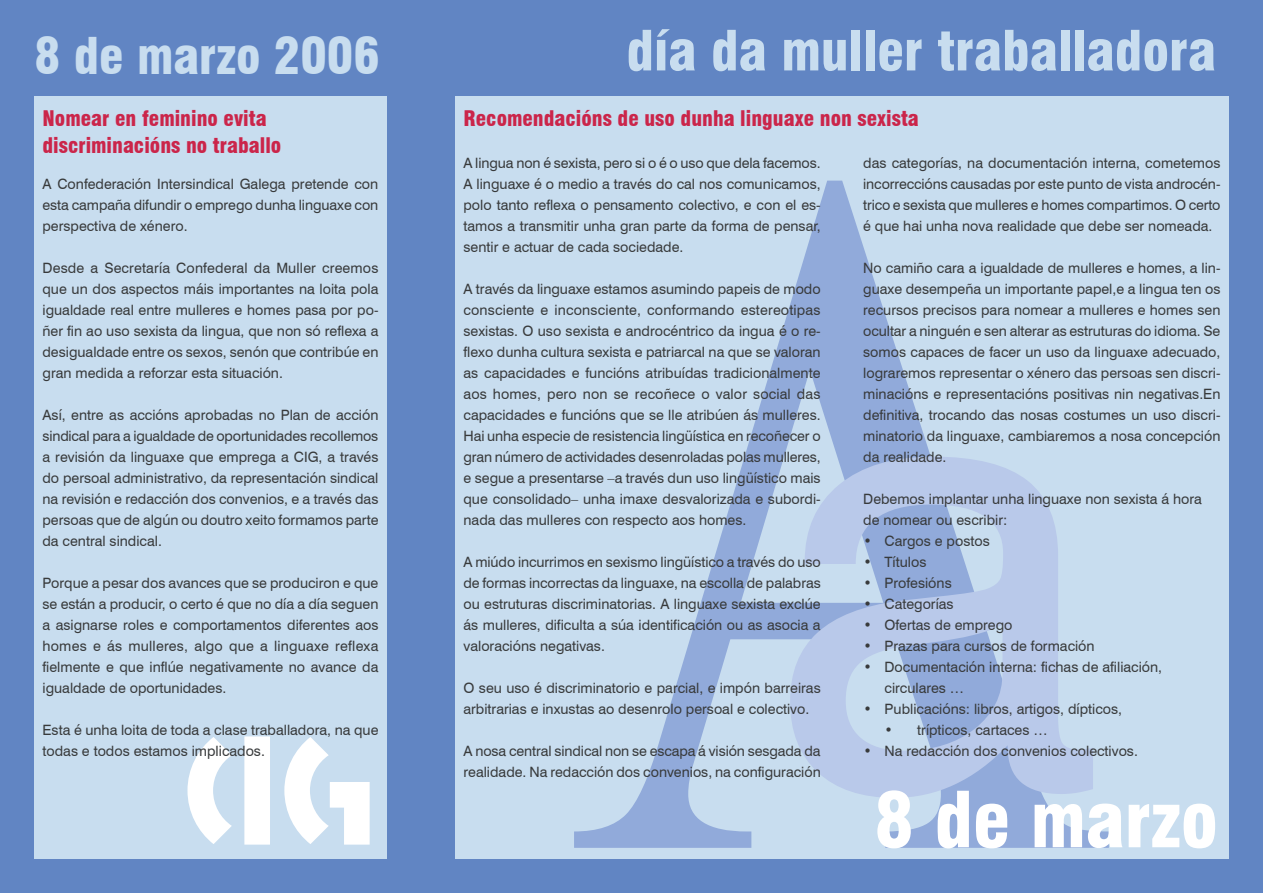
<style>
.page{position:relative;width:1263px;height:893px;background:#6185c3}
.page>*{position:absolute;margin:0;border:0;box-sizing:border-box;transform-origin:0 0}
.t1{font:900 condensed 54px "Swiss 721 BT";color:#c8ddef}
.t2{font:900 condensed 49.5px "Swiss 721 BT";color:#c8ddef}
.t3{font:900 condensed 21px/27px "Swiss 721 BT";color:#cb254a}
.t4{font:14.25px/21px "Swiss 721 BT";color:#383a3b;text-align:justify}
</style>
<div class="page">
<div style="left:455px;top:97px;width:774px;height:762px;background:#c8ddef"></div>
<div style="left:34px;top:97px;width:353px;height:762px;background:#c8ddef"></div>
<svg style="left:574px;top:181px;width:357px;height:667px"></svg>
<svg style="left:790px;top:457px;width:303px;height:341px;fill:#b9c9ea"></svg>
<svg style="left:187px;top:736px;width:183px;height:109px"></svg>
<svg style="left:877px;top:790px;width:338px;height:58px"></svg>
<h2 class="t2" style="left:34px;top:27px;width:347px">8 de marzo 2006</h2>
<h1 class="t1" style="left:626px;top:18px;width:591px">día da muller traballadora</h1>
<h3 class="t3" style="left:43px;top:105px;width:240px">Nomear en feminino evita discriminacións no traballo</h3>
<h3 class="t3" style="left:463px;top:105px;width:457px">Recomendacións de uso dunha linguaxe non sexista</h3>
<p class="t4" style="left:43px;top:173px;width:337px">A Confederación Intersindical Galega pretende con esta campaña difundir o emprego dunha linguaxe con perspectiva de xénero.</p>
<p class="t4" style="left:43px;top:257px;width:337px">Desde a Secretaría Confederal da Muller creemos que un dos aspectos máis importantes na loita pola igualdade real entre mulleres e homes pasa por po&shy;ñer fin ao uso sexista da lingua, que non só reflexa a desigualdade entre os sexos, senón que contribúe en gran medida a reforzar esta situación.</p>
<p class="t4" style="left:43px;top:404px;width:337px">Así, entre as accións aprobadas no Plan de acción sindical para a igualdade de oportunidades recollemos a revisión da linguaxe que emprega a CIG, a través do persoal administrativo, da representación sindical na revisión e redacción dos convenios, e a través das persoas que de algún ou doutro xeito formamos parte da central sindical.</p>
<p class="t4" style="left:43px;top:572px;width:337px">Porque a pesar dos avances que se produciron e que se están a producir, o certo é que no día a día seguen a asignarse roles e comportamentos diferentes aos homes e ás mulleres, algo que a linguaxe reflexa fielmente e que inflúe negativamente no avance da igualdade de oportunidades.</p>
<p class="t4" style="left:43px;top:719px;width:337px">Esta é unha loita de toda a clase traballadora, na que todas e todos estamos implicados.</p>
<p class="t4" style="left:463px;top:152px;width:359px">A lingua non é sexista, pero si o é o uso que dela facemos.<br>A linguaxe é o medio a través do cal nos comunicamos, polo tanto reflexa o pensamento colectivo, e con el es&shy;tamos a transmitir unha gran parte da forma de pensar, sentir e actuar de cada sociedade.</p>
<p class="t4" style="left:463px;top:278px;width:359px">A través da linguaxe estamos asumindo papeis de modo consciente e inconsciente, conformando estereotipas sexistas. O uso sexista e androcéntrico da ingua é o re&shy;flexo dunha cultura sexista e patriarcal na que se valoran as capacidades e funcións atribuídas tradicionalmente aos homes, pero non se recoñece o valor social das capacidades e funcións que se lle atribúen ás mulleres.<br>Hai unha especie de resistencia lingüística en recoñecer o gran número de actividades desenroladas polas mulleres, e segue a presentarse –a través dun uso lingüístico mais que consolidado– unha imaxe desvalorizada e subordi&shy;nada das mulleres con respecto aos homes.</p>
<p class="t4" style="left:463px;top:551px;width:359px">A miúdo incurrimos en sexismo lingüístico a través do uso de formas incorrectas da linguaxe, na escolla de palabras ou estruturas discriminatorias. A linguaxe sexista exclúe ás mulleres, dificulta a súa identificación ou as asocia a valoracións negativas.</p>
<p class="t4" style="left:463px;top:677px;width:359px">O seu uso é discriminatorio e parcial, e impón barreiras arbitrarias e inxustas ao desenrolo persoal e colectivo.</p>
<p class="t4" style="left:463px;top:740px;width:359px">A nosa central sindical non se escapa á visión sesgada da realidade. Na redacción dos convenios, na configuración</p>
<p class="t4" style="left:863px;top:152px;width:359px">das categorías, na documentación interna, cometemos incorreccións causadas por este punto de vista androcén&shy;trico e sexista que mulleres e homes compartimos. O certo é que hai unha nova realidade que debe ser nomeada.</p>
<p class="t4" style="left:863px;top:257px;width:359px">No camiño cara a igualdade de mulleres e homes, a lin&shy;guaxe desempeña un importante papel,e a lingua ten os recursos precisos para nomear a mulleres e homes sen ocultar a ninguén e sen alterar as estruturas do idioma. Se somos capaces de facer un uso da linguaxe adecuado, lograremos representar o xénero das persoas sen discri&shy;minacións e representacións positivas nin negativas.En definitiva, trocando das nosas costumes un uso discri&shy;minatorio da linguaxe, cambiaremos a nosa concepción da realidade.</p>
<p class="t4" style="left:863px;top:488px;width:340px">Debemos implantar unha linguaxe non sexista á hora de nomear ou escribir:</p>
<p class="t4" style="left:863px;top:530px;width:128px">• Cargos e postos</p>
<p class="t4" style="left:863px;top:551px;width:64px">• Títulos</p>
<p class="t4" style="left:863px;top:572px;width:90px">• Profesións</p>
<p class="t4" style="left:863px;top:593px;width:92px">• Categorías</p>
<p class="t4" style="left:863px;top:614px;width:150px">• Ofertas de emprego</p>
<p class="t4" style="left:863px;top:635px;width:233px">• Prazas para cursos de formación</p>
<p class="t4" style="left:884px;top:656px;width:279px;text-indent:-21px">• Documentación interna: fichas de afiliación, circulares …</p>
<p class="t4" style="left:863px;top:698px;width:260px">• Publicacións: libros, artigos, dípticos,</p>
<p class="t4" style="left:884px;top:719px;width:165px">• trípticos, cartaces …</p>
<p class="t4" style="left:863px;top:740px;width:276px">• Na redacción dos convenios colectivos.</p>
</div>
